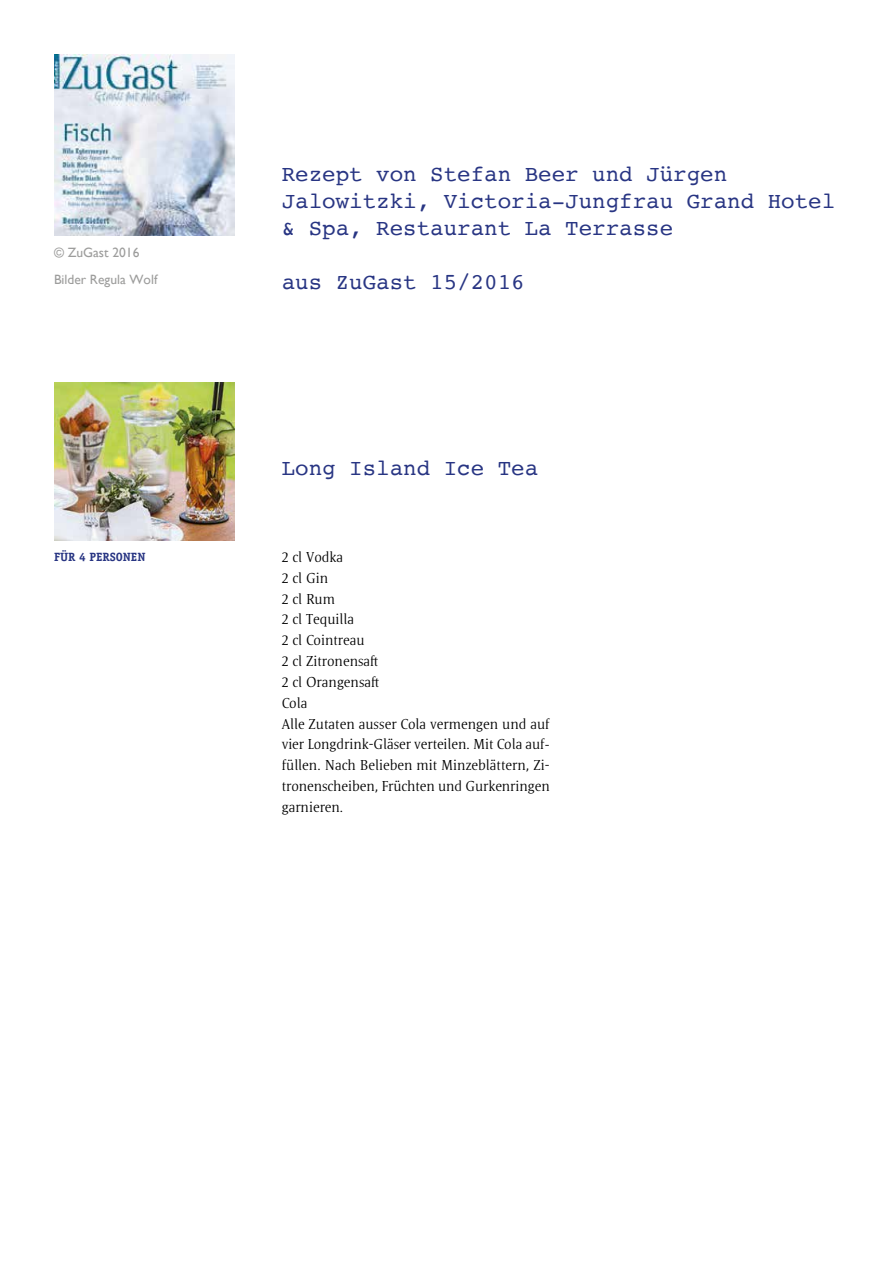
<style>
.page{position:relative;width:893px;height:1263px;background:#fff}
.page>*{position:absolute;margin:0;border:0;box-sizing:border-box;transform-origin:0 0}
.t1{font:22.5px/27px "Courier";color:#283583}
.t2{font:300 14.7px/20.9px "Satero Serif LT Pro";color:#000}
.t3{font:13.5px/27px "Gill Sans";color:#9d9d9c}
.t4{font:700 12px "Officina Serif";color:#283583}
</style>
<div class="page">
<img style="left:54px;top:54px;width:181px;height:181px">
<img style="left:54px;top:382px;width:181px;height:158px">
<p class="t3" style="left:54px;top:239px;width:105px">© ZuGast 2016<br>Bilder Regula Wolf</p>
<p class="t4" style="left:54px;top:549px;width:93px">FÜR 4 PERSONEN</p>
<h1 class="t1" style="left:282px;top:160px;width:555px">Rezept von Stefan Beer und Jürgen<br>Jalowitzki, Victoria-Jungfrau Grand Hotel &amp; Spa, Restaurant La Terrasse</h1>
<h1 class="t1" style="left:282px;top:268px;width:245px">aus ZuGast 15/2016</h1>
<h1 class="t1" style="left:282px;top:453px;width:258px">Long Island Ice Tea</h1>
<p class="t2" style="left:282px;top:546px;width:270px">2 cl Vodka<br>2 cl Gin<br>2 cl Rum<br>2 cl Tequilla<br>2 cl Cointreau<br>2 cl Zitronensaft<br>2 cl Orangensaft<br>Cola<br>Alle Zutaten ausser Cola vermengen und auf vier Longdrink-Gläser verteilen. Mit Cola auf&shy;füllen. Nach Belieben mit Minzeblättern, Zi&shy;tronenscheiben, Früchten und Gurkenringen garnieren.</p>
</div>
